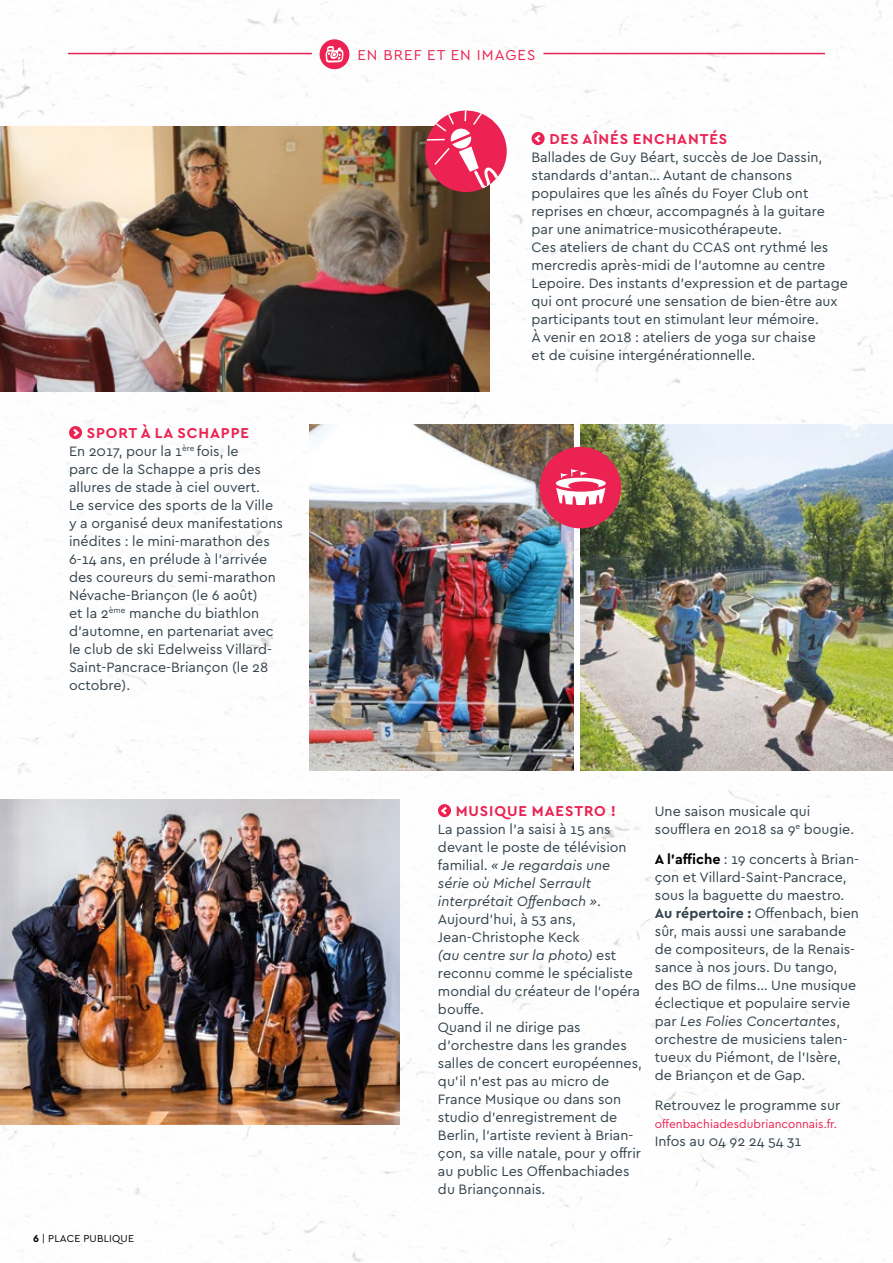
<style>
.page{position:relative;width:893px;height:1263px;background:#fff}
.page>*{position:absolute;margin:0;border:0;box-sizing:border-box;transform-origin:0 0}
.t1{font:700 15px "Cera";letter-spacing:.06em;color:#eb2252}
.t2{font:15px "Cera";letter-spacing:.07em;color:#eb2252}
.t3{font:14.25px/18px "Cera";color:#34434c}
.t4{font:12px "Cera";color:#eb2252}
.t5{font:10.5px "Cera";letter-spacing:.02em;color:#000}
.s1{font-weight:700}
.s2{font-style:italic}
.s3{font-weight:700;color:#000}
</style>
<div class="page">
<img style="left:0;top:0;width:893px;height:1262px">
<svg style="left:438px;top:804px;width:13px;height:13px"></svg>
<svg style="left:439px;top:804px;width:10px;height:13px"></svg>
<img style="left:0;top:127px;width:490px;height:264px">
<img style="left:309px;top:425px;width:264px;height:346px">
<img style="left:0;top:800px;width:400px;height:324px">
<img style="left:580px;top:425px;width:313px;height:346px">
<svg style="left:531px;top:132px;width:14px;height:13px"></svg>
<svg style="left:533px;top:132px;width:10px;height:13px"></svg>
<svg style="left:69px;top:426px;width:13px;height:13px"></svg>
<svg style="left:71px;top:426px;width:10px;height:13px"></svg>
<hr style="left:425px;top:139px;width:20px;height:2px;background:#fff">
<svg style="left:426px;top:111px;width:81px;height:81px"></svg>
<div style="left:540px;top:447px;width:81px;height:81px;background:#eb2252;border-radius:50%"></div>
<svg style="left:556px;top:469px;width:50px;height:36px"></svg>
<hr style="left:68px;top:53px;width:244px;height:1px;background:#eb2252">
<hr style="left:543px;top:53px;width:282px;height:1px;background:#eb2252">
<div style="left:320px;top:39px;width:29px;height:30px;background:#eb2252;border-radius:50%"></div>
<svg style="left:325px;top:46px;width:19px;height:17px"></svg>
<p class="t1" style="left:87px;top:423px;width:164px">SPORT À LA SCHAPPE</p>
<p class="t3" style="left:69px;top:442px;width:215px">En 2017, pour la 1<sup>ère</sup> fois, le<br>parc de la Schappe a pris des allures de stade à ciel ouvert.<br>Le service des sports de la Ville y a organisé deux manifestations inédites : le mini-marathon des<br>6-14 ans, en prélude à l’arrivée des coureurs du semi-marathon<br>Névache-Briançon (le 6 août)<br>et la 2<sup>ème</sup> manche du biathlon d’automne, en partenariat avec le club de ski Edelweiss Villard-<br>Saint-Pancrace-Briançon (le 28 octobre).</p>
<p class="t5" style="left:33px;top:1232px;width:102px"><span class="s1">6</span> | PLACE PUBLIQUE</p>
<p class="t2" style="left:357px;top:45px;width:180px">EN BREF ET EN IMAGES</p>
<p class="t1" style="left:549px;top:129px;width:179px">DES AÎNÉS ENCHANTÉS</p>
<p class="t3" style="left:531px;top:148px;width:318px">Ballades de Guy Béart, succès de Joe Dassin, standards d’antan… Autant de chansons populaires que les aînés du Foyer Club ont reprises en chœur, accompagnés à la guitare par une animatrice-musicothérapeute.<br>Ces ateliers de chant du CCAS ont rythmé les mercredis après-midi de l’automne au centre Lepoire. Des instants d’expression et de partage qui ont procuré une sensation de bien-être aux participants tout en stimulant leur mémoire.<br>À venir en 2018 : ateliers de yoga sur chaise<br>et de cuisine intergénérationnelle.</p>
<p class="t1" style="left:456px;top:801px;width:162px">MUSIQUE MAESTRO !</p>
<p class="t3" style="left:438px;top:820px;width:206px">La passion l’a saisi à 15 ans devant le poste de télévision familial. <span class="s2">« Je regardais une série où Michel Serrault interprétait Offenbach »</span>.<br>Aujourd’hui, à 53 ans,<br>Jean-Christophe Keck<br><span class="s2">(au centre sur la photo)</span> est reconnu comme le spécialiste mondial du créateur de l’opéra bouffe.<br>Quand il ne dirige pas d’orchestre dans les grandes salles de concert européennes, qu’il n’est pas au micro de<br>France Musique ou dans son studio d’enregistrement de<br>Berlin, l’artiste revient à Brian&shy;çon, sa ville natale, pour y offrir au public Les Offenbachiades du Briançonnais.</p>
<p class="t3" style="left:655px;top:802px;width:201px">Une saison musicale qui soufflera en 2018 sa 9<sup>e</sup> bougie.</p>
<p class="t3" style="left:655px;top:850px;width:206px"><span class="s3">A l’affiche</span> : 19 concerts à Brian&shy;çon et Villard-Saint-Pancrace, sous la baguette du maestro.<br><span class="s1">Au répertoire :</span> Offenbach, bien sûr, mais aussi une sarabande de compositeurs, de la Renais&shy;sance à nos jours. Du tango, des BO de films… Une musique éclectique et populaire servie par <span class="s2">Les Folies Concertantes</span>, orchestre de musiciens talen&shy;tueux du Piémont, de l’Isère, de Briançon et de Gap.</p>
<p class="t3" style="left:655px;top:1096px;width:187px">Retrouvez le programme sur</p>
<p class="t4" style="left:655px;top:1116px;width:184px">offenbachiadesdubrianconnais.fr.</p>
<p class="t3" style="left:655px;top:1132px;width:148px">Infos au 04 92 24 54 31</p>
</div>
